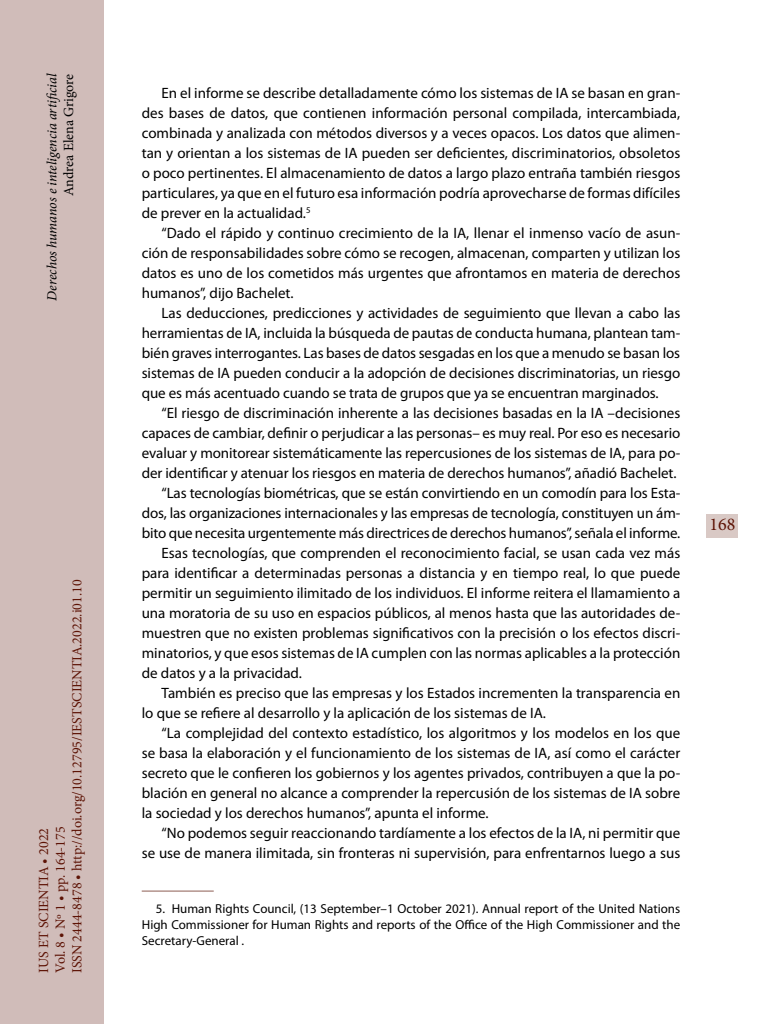
<style>
.page{position:relative;width:768px;height:1024px;background:#fff}
.page>*{position:absolute;margin:0;border:0;box-sizing:border-box;transform-origin:0 0}
.t1{font:18px "Minion Pro";color:#5d1305}
._00_bsc{font:15px/20px "Myriad Pro";color:#000;text-align:justify}
.t2{font:14px/16.8px "Minion Pro";color:#5d1305}
.t3{font:italic 14px "Minion Pro";letter-spacing:-.005em;color:#000}
.t4{font:14px "Minion Pro";letter-spacing:-.005em;color:#000}
.zz_notas{font:13px/16px "Myriad Pro";color:#000;text-align:justify}
</style>
<div class="page">
<hr style="left:142px;top:891px;width:72px;height:1px;background:#8c5c52">
<div style="left:0;top:0;width:103px;height:1024px;background:#d0bcb9"></div>
<div style="left:707px;top:514px;width:31px;height:24px;background:#d9c9c5"></div>
<p class="t3" style="left:42px;top:301px;width:228px;rotate:-90deg">Derechos humanos e inteligencia artificial</p>
<p class="t4" style="left:59px;top:196px;width:124px;rotate:-90deg">Andrea Elena Grigore</p>
<p class="t2" style="left:35px;top:973px;width:395px;rotate:-90deg">IUS ET SCIENTIA • 2022<br>Vol. 8 • Nº 1 • pp. 164-175<br>ISSN 2444-8478 • http://doi.org/10.12795/IESTSCIENTIA.2022.i01.10</p>
<p class="_00_bsc" style="left:142px;top:83px;width:540px;text-indent:20px">En el informe se describe detalladamente cómo los sistemas de IA se basan en gran&shy;des bases de datos, que contienen información personal compilada, intercambiada, combinada y analizada con métodos diversos y a veces opacos. Los datos que alimen&shy;tan y orientan a los sistemas de IA pueden ser deficientes, discriminatorios, obsoletos o poco pertinentes. El almacenamiento de datos a largo plazo entraña también riesgos particulares, ya que en el futuro esa información podría aprovecharse de formas difíciles de prever en la actualidad.<sup>5</sup></p>
<p class="_00_bsc" style="left:142px;top:223px;width:540px;text-indent:20px">“Dado el rápido y continuo crecimiento de la IA, llenar el inmenso vacío de asun&shy;ción de responsabilidades sobre cómo se recogen, almacenan, comparten y utilizan los datos es uno de los cometidos más urgentes que afrontamos en materia de derechos humanos”, dijo Bachelet.</p>
<p class="_00_bsc" style="left:142px;top:303px;width:540px;text-indent:20px">Las deducciones, predicciones y actividades de seguimiento que llevan a cabo las herramientas de IA, incluida la búsqueda de pautas de conducta humana, plantean tam&shy;bién graves interrogantes. Las bases de datos sesgadas en los que a menudo se basan los sistemas de IA pueden conducir a la adopción de decisiones discriminatorias, un riesgo que es más acentuado cuando se trata de grupos que ya se encuentran marginados.</p>
<p class="_00_bsc" style="left:142px;top:403px;width:540px;text-indent:20px">“El riesgo de discriminación inherente a las decisiones basadas en la IA –decisiones capaces de cambiar, definir o perjudicar a las personas– es muy real. Por eso es necesario evaluar y monitorear sistemáticamente las repercusiones de los sistemas de IA, para po&shy;der identificar y atenuar los riesgos en materia de derechos humanos”, añadió Bachelet.</p>
<p class="_00_bsc" style="left:142px;top:483px;width:540px;text-indent:20px">“Las tecnologías biométricas, que se están convirtiendo en un comodín para los Esta&shy;dos, las organizaciones internacionales y las empresas de tecnología, constituyen un ám&shy;bito que necesita urgentemente más directrices de derechos humanos”, señala el informe.</p>
<p class="_00_bsc" style="left:142px;top:543px;width:540px;text-indent:20px">Esas tecnologías, que comprenden el reconocimiento facial, se usan cada vez más para identificar a determinadas personas a distancia y en tiempo real, lo que puede permitir un seguimiento ilimitado de los individuos. El informe reitera el llamamiento a una moratoria de su uso en espacios públicos, al menos hasta que las autoridades de&shy;muestren que no existen problemas significativos con la precisión o los efectos discri&shy;minatorios, y que esos sistemas de IA cumplen con las normas aplicables a la protección de datos y a la privacidad.</p>
<p class="_00_bsc" style="left:142px;top:683px;width:540px;text-indent:20px">También es preciso que las empresas y los Estados incrementen la transparencia en lo que se refiere al desarrollo y la aplicación de los sistemas de IA.</p>
<p class="_00_bsc" style="left:142px;top:723px;width:540px;text-indent:20px">“La complejidad del contexto estadístico, los algoritmos y los modelos en los que se basa la elaboración y el funcionamiento de los sistemas de IA, así como el carácter secreto que le confieren los gobiernos y los agentes privados, contribuyen a que la po&shy;blación en general no alcance a comprender la repercusión de los sistemas de IA sobre la sociedad y los derechos humanos”, apunta el informe.</p>
<p class="_00_bsc" style="left:142px;top:823px;width:540px;text-align:right">“No podemos seguir reaccionando tardíamente a los efectos de la IA, ni permitir que<br>se use de manera ilimitada, sin fronteras ni supervisión, para enfrentarnos luego a sus</p>
<p class="zz_notas" style="left:142px;top:900px;width:540px;text-indent:14px">5. Human Rights Council, (13 September–1 October 2021). Annual report of the United Nations High Commissioner for Human Rights and reports of the Office of the High Commissioner and the Secretary-General .</p>
<p class="t1" style="left:709px;top:512px;width:27px">168</p>
</div>
